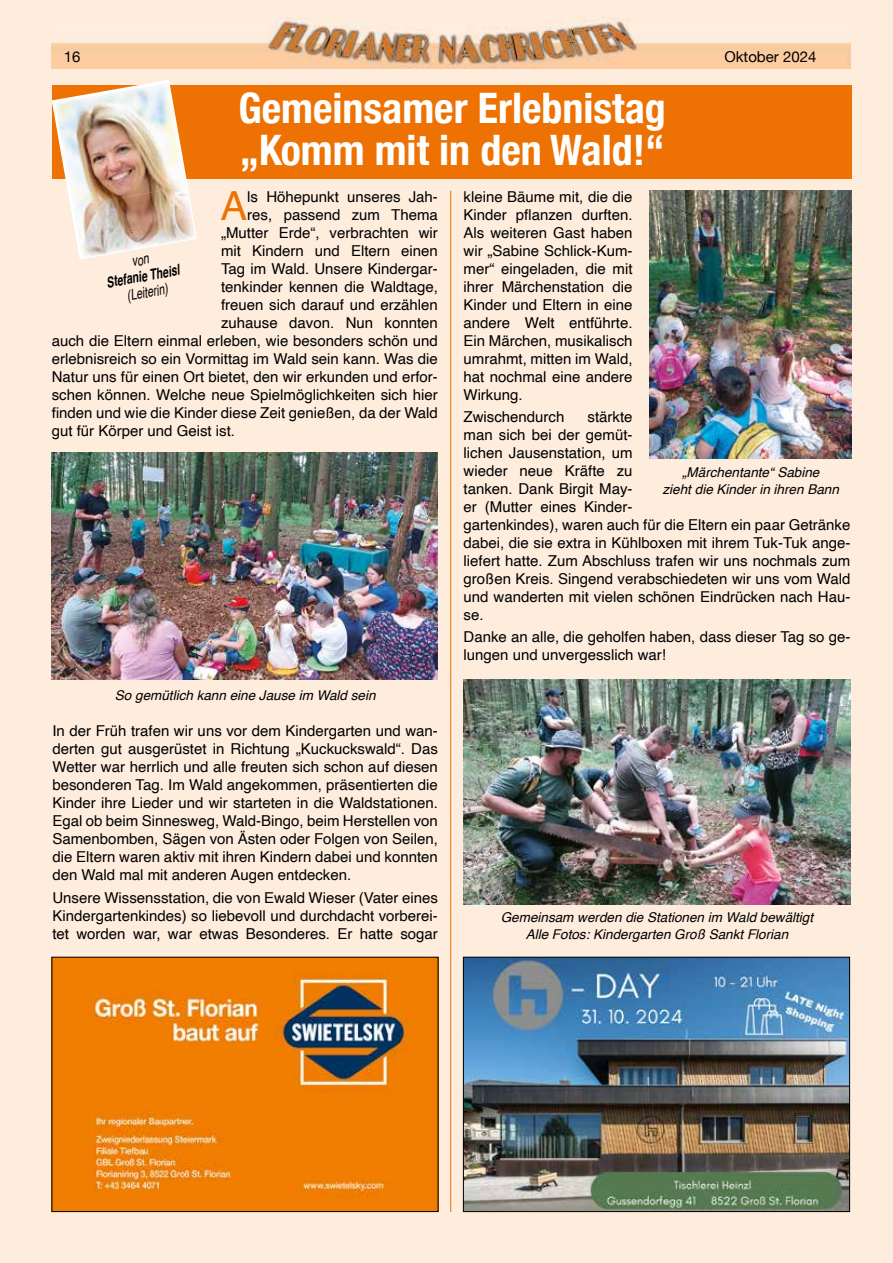
<style>
.page{position:relative;width:893px;height:1263px;background:#feecdc}
.page>*{position:absolute;margin:0;border:0;box-sizing:border-box;transform-origin:0 0}
.t1{font:700 condensed 42px/42px "Helvetica Neue";color:#fff}
.t2{font:40.05px "Helvetica";color:#ee7203}
.t3{font:15px/18px "Helvetica";color:#000;text-align:justify}
.t4{font:italic 700 15px "Helvetica";color:#000;scale:.7 1}
.t5{font:15px "Helvetica Neue";color:#000}
.t6{font:italic 15px "Helvetica";color:#000;scale:.7 1}
.t7{font:italic 13.5px/16.5px "Helvetica";color:#000;text-align:center}
</style>
<div class="page">
<img style="left:51px;top:17px;width:799px;height:51px">
<hr style="left:450px;top:191px;width:1px;height:1021px;background:#ee7203">
<div style="left:52px;top:85px;width:800px;height:93px;background:#ee7203"></div>
<img style="left:52px;top:453px;width:386px;height:227px">
<img style="left:464px;top:680px;width:386px;height:225px">
<img style="left:650px;top:191px;width:201px;height:268px">
<img style="left:54px;top:959px;width:382px;height:251px">
<div style="left:52px;top:957px;width:386px;height:255px;border:1px solid #000"></div>
<img style="left:465px;top:959px;width:383px;height:251px">
<div style="left:463px;top:957px;width:387px;height:255px;border:1px solid #000"></div>
<img style="left:52px;top:80px;width:145px;height:180px">
<p class="t5" style="left:64px;top:46px;width:18px">16</p>
<p class="t5" style="left:724px;top:46px;width:93px">Oktober 2024</p>
<h1 class="t1" style="left:238px;top:84px;width:429px">Gemeinsamer Erlebnistag „Komm mit in den Wald!“</h1>
<h2 class="t2" style="left:221px;top:175px;width:28px">A</h2>
<p class="t3" style="left:247px;top:188px;width:192px">ls Höhepunkt unseres Jah-</p>
<p class="t3" style="left:247px;top:206px;width:192px">res, passend zum Thema</p>
<p class="t3" style="left:221px;top:224px;width:218px">„Mutter Erde“, verbrachten wir</p>
<p class="t3" style="left:221px;top:242px;width:218px">mit Kindern und Eltern einen</p>
<p class="t3" style="left:221px;top:260px;width:218px">Tag im Wald. Unsere Kindergar-</p>
<p class="t3" style="left:221px;top:278px;width:218px">tenkinder kennen die Waldtage,</p>
<p class="t3" style="left:221px;top:296px;width:218px">freuen sich darauf und erzählen</p>
<p class="t3" style="left:221px;top:314px;width:218px">zuhause davon. Nun konnten</p>
<p class="t3" style="left:52px;top:332px;width:388px">auch die Eltern einmal erleben, wie besonders schön und</p>
<p class="t3" style="left:52px;top:350px;width:388px">erlebnisreich so ein Vormittag im Wald sein kann. Was die</p>
<p class="t3" style="left:52px;top:368px;width:388px">Natur uns für einen Ort bietet, den wir erkunden und erfor-</p>
<p class="t3" style="left:52px;top:386px;width:388px">schen können. Welche neue Spielmöglichkeiten sich hier</p>
<p class="t3" style="left:52px;top:404px;width:388px">finden und wie die Kinder diese Zeit genießen, da der Wald</p>
<p class="t3" style="left:52px;top:422px;width:185px">gut für Körper und Geist ist.</p>
<p class="t4" style="left:105px;top:273px;width:107px;rotate:-10deg">Stefanie Theisl</p>
<p class="t6" style="left:125px;top:284px;width:61px;rotate:-10deg">(Leiterin)</p>
<p class="t7" style="left:115px;top:687px;width:262px">So gemütlich kann eine Jause im Wald sein</p>
<p class="t3" style="left:52px;top:722px;width:387px">In der Früh trafen wir uns vor dem Kindergarten und wan&shy;derten gut ausgerüstet in Richtung „Kuckuckswald“. Das Wetter war herrlich und alle freuten sich schon auf diesen besonderen Tag. Im Wald angekommen, präsentierten die Kinder ihre Lieder und wir starteten in die Waldstationen.<br>Egal ob beim Sinnesweg, Wald-Bingo, beim Herstellen von Samenbomben, Sägen von Ästen oder Folgen von Seilen, die Eltern waren aktiv mit ihren Kindern dabei und konnten den Wald mal mit anderen Augen entdecken.</p>
<p class="t3" style="left:52px;top:889px;width:387px">Unsere Wissensstation, die von Ewald Wieser (Vater eines Kindergartenkindes) so liebevoll und durchdacht vorberei&shy;tet worden war, war etwas Besonderes. Er hatte sogar</p>
<p class="t3" style="left:463px;top:188px;width:171px">kleine Bäume mit, die die Kinder pflanzen durften.<br>Als weiteren Gast haben wir „Sabine Schlick-Kum&shy;mer“ eingeladen, die mit ihrer Märchenstation die Kinder und Eltern in eine andere Welt entführte.<br>Ein Märchen, musikalisch umrahmt, mitten im Wald, hat nochmal eine andere Wirkung.</p>
<p class="t3" style="left:463px;top:408px;width:102px">Zwischendurch</p>
<p class="t3" style="left:463px;top:408px;width:388px;text-align:left;text-indent:124px">stärkte<br>man sich bei der gemüt-<br>lichen Jausenstation, um<br>wieder neue Kräfte zu<br>tanken. Dank Birgit May-<br>er (Mutter eines Kinder-<br>gartenkindes), waren auch für die Eltern ein paar Getränke dabei, die sie extra in Kühlboxen mit ihrem Tuk-Tuk ange&shy;liefert hatte. Zum Abschluss trafen wir uns nochmals zum großen Kreis. Singend verabschiedeten wir uns vom Wald und wanderten mit vielen schönen Eindrücken nach Hau&shy;se.</p>
<p class="t3" style="left:463px;top:629px;width:388px">Danke an alle, die geholfen haben, dass dieser Tag so ge&shy;lungen und unvergesslich war!</p>
<p class="t7" style="left:663px;top:464px;width:178px">„Märchentante“ Sabine<br>zieht die Kinder in ihren Bann</p>
<p class="t7" style="left:501px;top:909px;width:314px">Gemeinsam werden die Stationen im Wald bewältigt<br>Alle Fotos: Kindergarten Groß Sankt Florian</p>
</div>
